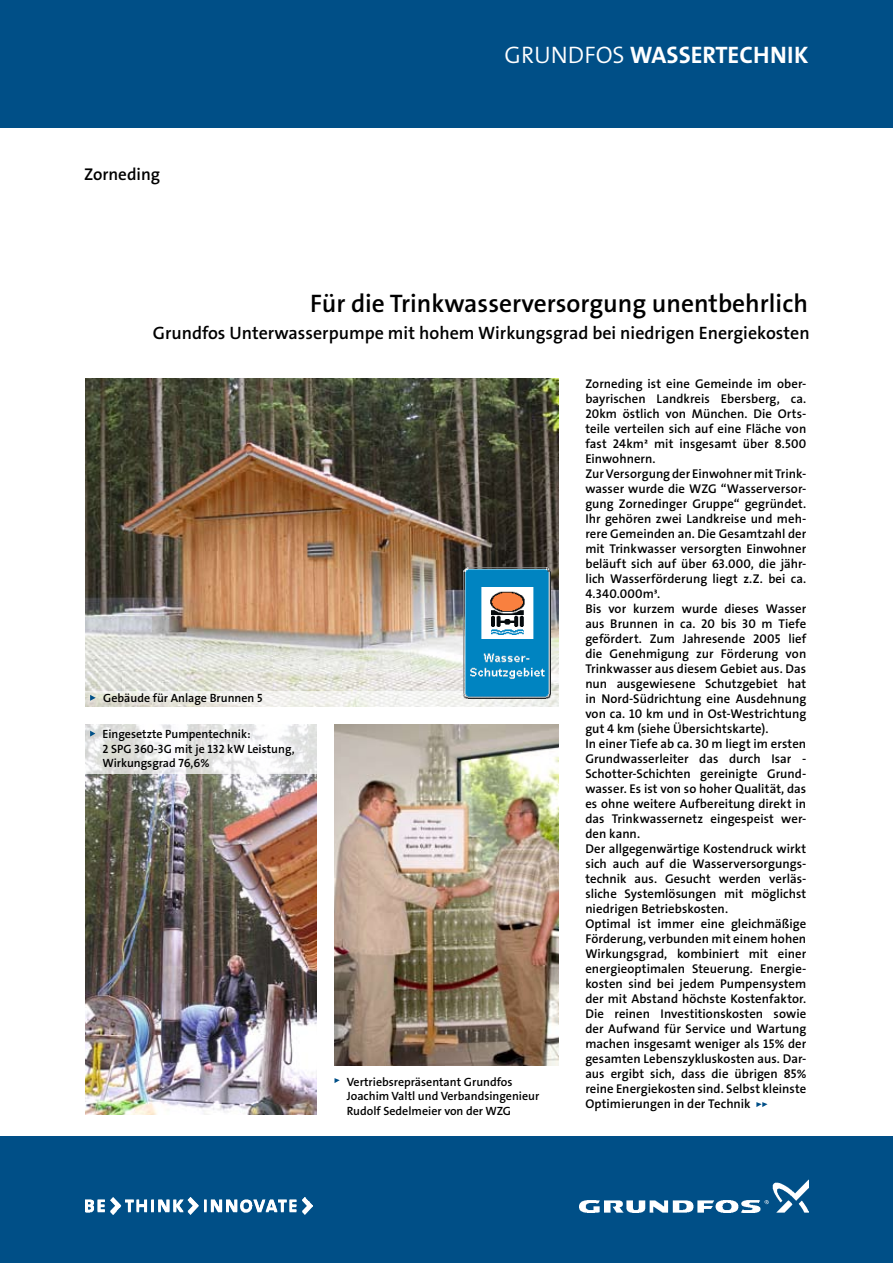
<style>
.page{position:relative;width:893px;height:1263px;background:#fff}
.page>*{position:absolute;margin:0;border:0;box-sizing:border-box;transform-origin:0 0}
.t1{font:25.5px "The Sans Grundfos 6 SB";color:#000}
.t2{font:24px "The Sans Grundfos 7 B";color:#fff}
.t3{font:18px "The Sans Grundfos 6 SB";color:#000}
.t4{font:17.1px "The Sans Grundfos 6 SB";color:#000}
.t5{font:12.75px/15px "The Sans Grundfos 6 SB";letter-spacing:.005em;color:#000}
.t6{font:12px/14.4px "The Sans Grundfos 6 SB";color:#000}
.s1{font-family:"The Sans Grundfos 4 SL"}
</style>
<div class="page">
<img style="left:85px;top:378px;width:473px;height:313px">
<div style="left:0;top:0;width:893px;height:127px;background:#004f87"></div>
<div style="left:0;top:1136px;width:893px;height:127px;background:#004f87"></div>
<img style="left:580px;top:1180px;width:228px;height:32px">
<img style="left:85px;top:1198px;width:228px;height:16px">
<img style="left:85px;top:774px;width:232px;height:341px">
<img style="left:334px;top:724px;width:224px;height:341px">
<svg style="left:85px;top:691px;width:474px;height:16px;fill:#f0f0ec"></svg>
<img style="left:463px;top:568px;width:88px;height:130px">
<svg style="left:90px;top:695px;width:6px;height:6px"></svg>
<svg style="left:85px;top:724px;width:232px;height:50px"></svg>
<svg style="left:90px;top:731px;width:5px;height:5px"></svg>
<svg style="left:334px;top:1078px;width:6px;height:5px"></svg>
<svg style="left:756px;top:1102px;width:11px;height:5px"></svg>
<h3 class="t4" style="left:84px;top:165px;width:77px">Zorneding</h3>
<h2 class="t2" style="left:505px;top:42px;width:305px"><span class="s1">GRUNDFOS</span> WASSERTECHNIK</h2>
<h1 class="t1" style="left:310px;top:290px;width:499px">Für die Trinkwasserversorgung unentbehrlich</h1>
<h3 class="t3" style="left:153px;top:323px;width:658px">Grundfos Unterwasserpumpe mit hohem Wirkungsgrad bei niedrigen Energiekosten</h3>
<p class="t6" style="left:103px;top:692px;width:161px">Gebäude für Anlage Brunnen 5</p>
<p class="t6" style="left:102px;top:727px;width:194px">Eingesetzte Pumpentechnik:<br>2 SPG 360-3G mit je 132 kW Leistung,<br>Wirkungsgrad 76,6%</p>
<p class="t6" style="left:347px;top:1075px;width:194px">Vertriebsrepräsentant Grundfos<br>Joachim Valtl und Verbandsingenieur<br>Rudolf Sedelmeier von der WZG</p>
<p class="t5" style="left:585px;top:377px;width:222px">Zorneding ist eine Gemeinde im ober&shy;bayrischen Landkreis Ebersberg, ca.<br>20km östlich von München. Die Orts&shy;teile verteilen sich auf eine Fläche von fast 24km² mit insgesamt über 8.500<br>Einwohnern.<br>Zur Versorgung der Einwohner mit Trink&shy;wasser wurde die WZG “Wasserversor&shy;gung Zornedinger Gruppe“ gegründet.<br>Ihr gehören zwei Landkreise und meh&shy;rere Gemeinden an. Die Gesamtzahl der mit Trinkwasser versorgten Einwohner beläuft sich auf über 63.000, die jähr&shy;lich Wasserförderung liegt z.Z. bei ca.<br>4.340.000m³.<br>Bis vor kurzem wurde dieses Wasser aus Brunnen in ca. 20 bis 30 m Tiefe gefördert. Zum Jahresende 2005 lief die Genehmigung zur Förderung von Trinkwasser aus diesem Gebiet aus. Das nun ausgewiesene Schutzgebiet hat in Nord-Südrichtung eine Ausdehnung von ca. 10 km und in Ost-Westrichtung gut 4 km (siehe Übersichtskarte).<br>In einer Tiefe ab ca. 30 m liegt im ersten Grundwasserleiter das durch Isar - Schotter-Schichten gereinigte Grund&shy;wasser. Es ist von so hoher Qualität, das es ohne weitere Aufbereitung direkt in das Trinkwassernetz eingespeist wer&shy;den kann.<br>Der allgegenwärtige Kostendruck wirkt sich auch auf die Wasserversorgungs&shy;technik aus. Gesucht werden verläs&shy;sliche Systemlösungen mit möglichst niedrigen Betriebskosten.<br>Optimal ist immer eine gleichmäßige Förderung, verbunden mit einem hohen Wirkungsgrad, kombiniert mit einer energieoptimalen Steuerung. Energie&shy;kosten sind bei jedem Pumpensystem der mit Abstand höchste Kostenfaktor.<br>Die reinen Investitionskosten sowie der Aufwand für Service und Wartung machen insgesamt weniger als 15% der gesamten Lebenszykluskosten aus. Dar&shy;aus ergibt sich, dass die übrigen 85% reine Energiekosten sind. Selbst kleinste Optimierungen in der Technik</p>
</div>
